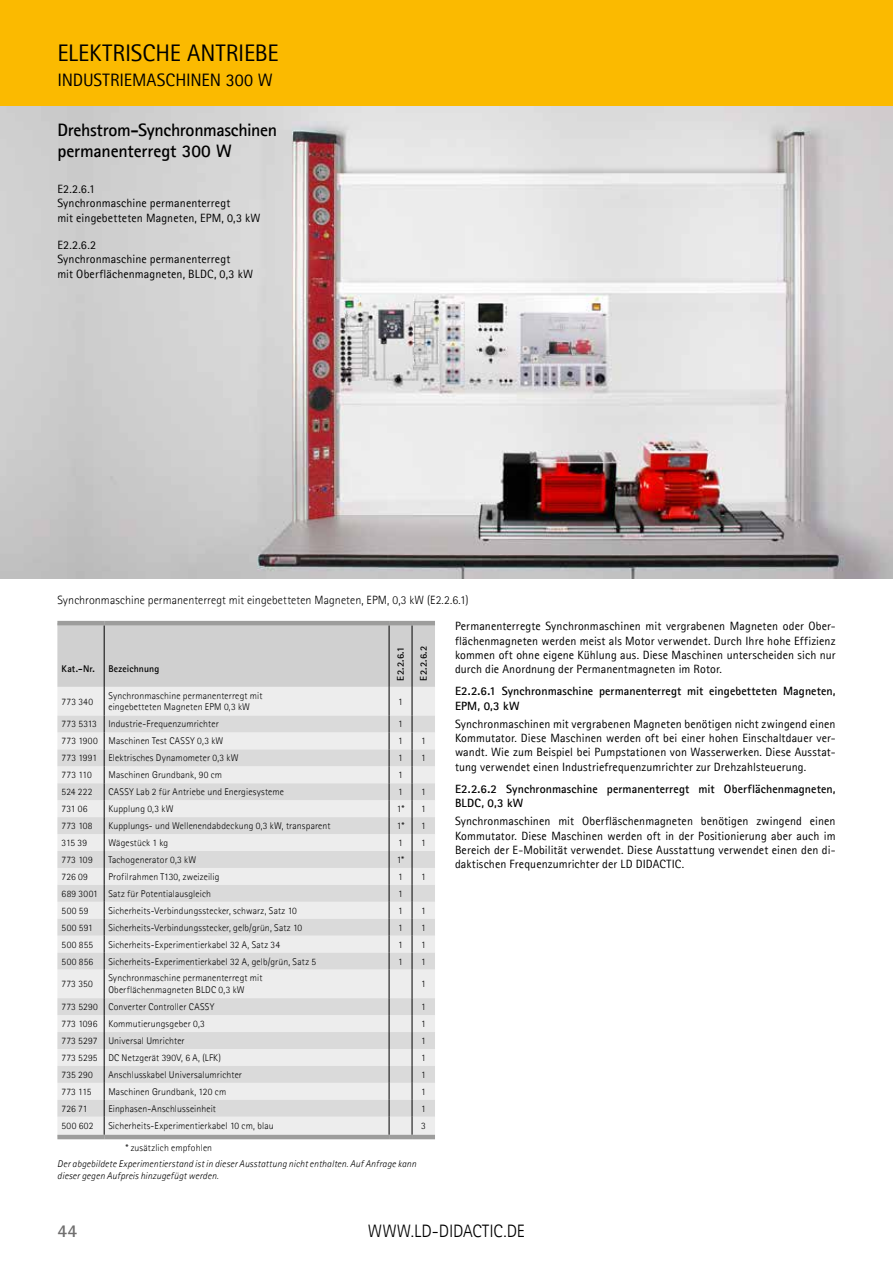
<style>
.page{position:relative;width:893px;height:1263px;background:#fff}
.page>*{position:absolute;margin:0;border:0;box-sizing:border-box;transform-origin:0 0}
.t1{font:24px "Agfa Rotis Sans Serif";letter-spacing:-.01em;color:#000}
.t2{font:700 18px/21.6px "Agfa Rotis Sans Serif";letter-spacing:-.015em;color:#000}
.t3{font:18px "Agfa Rotis Sans Serif";letter-spacing:-.01em;color:#000}
.t4{font:300 18px "Agfa Rotis Sans Serif";letter-spacing:-.01em;color:#000}
.t5{font:700 18px "Agfa Rotis Sans Serif";color:#706f6f}
.t6{font:12px/14.4px "Agfa Rotis Sans Serif";letter-spacing:.01em;color:#000;text-align:justify}
.t7{font:700 12px/14.4px "Agfa Rotis Sans Serif";letter-spacing:.01em;color:#000}
.t8{font:300 12px "Agfa Rotis Sans Serif";letter-spacing:.01em;color:#000}
.t9{font:300 9.75px/11.7px "Agfa Rotis Sans Serif";letter-spacing:.015em;color:#000}
.t10{font:italic 300 9.75px/11.7px "Agfa Rotis Sans Serif";letter-spacing:.01em;color:#000}
.t11{font:700 9.75px "Agfa Rotis Sans Serif";letter-spacing:.015em;color:#000}
</style>
<div class="page">
<div style="left:0;top:0;width:893px;height:106px;background:#fbba00"></div>
<img style="left:0;top:106px;width:893px;height:472px">
<svg style="left:57px;top:625px;width:378px;height:510px;background:#e0e0e0"></svg>
<hr style="left:57px;top:1135px;width:47px;height:4px;background:#9d9d9c">
<hr style="left:104px;top:1135px;width:285px;height:4px;background:#9d9d9c">
<hr style="left:389px;top:1135px;width:23px;height:4px;background:#9d9d9c">
<hr style="left:412px;top:1135px;width:23px;height:4px;background:#9d9d9c">
<hr style="left:57px;top:621px;width:47px;height:4px;background:#9d9d9c">
<hr style="left:104px;top:621px;width:285px;height:4px;background:#9d9d9c">
<hr style="left:389px;top:621px;width:23px;height:4px;background:#9d9d9c">
<hr style="left:412px;top:621px;width:23px;height:4px;background:#9d9d9c">
<h1 class="t1" style="left:57px;top:39px;width:223px">ELEKTRISCHE ANTRIEBE</h1>
<h2 class="t3" style="left:57px;top:69px;width:217px">INDUSTRIEMASCHINEN 300 W</h2>
<h2 class="t2" style="left:57px;top:119px;width:221px">Drehstrom-Synchronmaschinen permanenterregt 300 W</h2>
<p class="t6" style="left:57px;top:182px;width:205px;text-align:left">E2.2.6.1<br>Synchronmaschine permanenterregt<br>mit eingebetteten Magneten, EPM, 0,3 kW</p>
<p class="t6" style="left:57px;top:238px;width:197px;text-align:left">E2.2.6.2<br>Synchronmaschine permanenterregt<br>mit Oberflächenmagneten, BLDC, 0,3 kW</p>
<p class="t8" style="left:57px;top:593px;width:413px">Synchronmaschine permanenterregt mit eingebetteten Magneten, EPM, 0,3 kW (E2.2.6.1)</p>
<p class="t11" style="left:62px;top:662px;width:35px">Kat.-Nr.</p>
<p class="t11" style="left:108px;top:662px;width:52px">Bezeichnung</p>
<p class="t11" style="left:394px;top:680px;width:35px;rotate:-90deg">E2.2.6.1</p>
<p class="t11" style="left:417px;top:680px;width:36px;rotate:-90deg">E2.2.6.2</p>
<p class="t9" style="left:62px;top:695px;width:33px">773 340</p>
<p class="t9" style="left:108px;top:690px;width:156px">Synchronmaschine permanenterregt mit eingebetteten Magneten EPM 0,3 kW</p>
<p class="t9" style="left:398px;top:695px;width:6px">1</p>
<p class="t9" style="left:62px;top:718px;width:159px">773 5313 Industrie-Frequenzumrichter</p>
<p class="t9" style="left:398px;top:718px;width:6px">1</p>
<p class="t9" style="left:62px;top:735px;width:163px">773 1900 Maschinen Test CASSY 0,3 kW</p>
<p class="t9" style="left:398px;top:735px;width:6px">1</p>
<p class="t9" style="left:421px;top:735px;width:6px">1</p>
<p class="t9" style="left:62px;top:752px;width:178px">773 1991 Elektrisches Dynamometer 0,3 kW</p>
<p class="t9" style="left:398px;top:752px;width:6px">1</p>
<p class="t9" style="left:421px;top:752px;width:6px">1</p>
<p class="t9" style="left:62px;top:769px;width:32px">773 110</p>
<p class="t9" style="left:108px;top:769px;width:115px">Maschinen Grundbank, 90 cm</p>
<p class="t9" style="left:398px;top:769px;width:6px">1</p>
<p class="t9" style="left:62px;top:786px;width:32px">524 222</p>
<p class="t9" style="left:108px;top:786px;width:177px">CASSY Lab 2 für Antriebe und Energiesysteme</p>
<p class="t9" style="left:398px;top:786px;width:6px">1</p>
<p class="t9" style="left:421px;top:786px;width:6px">1</p>
<p class="t9" style="left:62px;top:803px;width:27px">731 06</p>
<p class="t9" style="left:108px;top:803px;width:67px">Kupplung 0,3 kW</p>
<p class="t9" style="left:397px;top:803px;width:9px">1*</p>
<p class="t9" style="left:421px;top:803px;width:6px">1</p>
<p class="t9" style="left:62px;top:820px;width:32px">773 108</p>
<p class="t9" style="left:108px;top:820px;width:224px">Kupplungs- und Wellenendabdeckung 0,3 kW, transparent</p>
<p class="t9" style="left:397px;top:820px;width:9px">1*</p>
<p class="t9" style="left:421px;top:820px;width:6px">1</p>
<p class="t9" style="left:62px;top:837px;width:27px">315 39</p>
<p class="t9" style="left:108px;top:837px;width:61px">Wägestück 1 kg</p>
<p class="t9" style="left:398px;top:837px;width:6px">1</p>
<p class="t9" style="left:421px;top:837px;width:6px">1</p>
<p class="t9" style="left:62px;top:854px;width:33px">773 109</p>
<p class="t9" style="left:108px;top:854px;width:89px">Tachogenerator 0,3 kW</p>
<p class="t9" style="left:397px;top:854px;width:9px">1*</p>
<p class="t9" style="left:62px;top:871px;width:28px">726 09</p>
<p class="t9" style="left:108px;top:871px;width:113px">Profilrahmen T130, zweizeilig</p>
<p class="t9" style="left:398px;top:871px;width:6px">1</p>
<p class="t9" style="left:421px;top:871px;width:6px">1</p>
<p class="t9" style="left:62px;top:888px;width:151px">689 3001 Satz für Potentialausgleich</p>
<p class="t9" style="left:398px;top:888px;width:6px">1</p>
<p class="t9" style="left:62px;top:904px;width:28px">500 59</p>
<p class="t9" style="left:108px;top:904px;width:190px">Sicherheits-Verbindungsstecker, schwarz, Satz 10</p>
<p class="t9" style="left:398px;top:904px;width:6px">1</p>
<p class="t9" style="left:421px;top:904px;width:6px">1</p>
<p class="t9" style="left:62px;top:921px;width:33px">500 591</p>
<p class="t9" style="left:108px;top:921px;width:195px">Sicherheits-Verbindungsstecker, gelb/grün, Satz 10</p>
<p class="t9" style="left:398px;top:921px;width:6px">1</p>
<p class="t9" style="left:421px;top:921px;width:6px">1</p>
<p class="t9" style="left:62px;top:938px;width:33px">500 855</p>
<p class="t9" style="left:108px;top:938px;width:173px">Sicherheits-Experimentierkabel 32 A, Satz 34</p>
<p class="t9" style="left:398px;top:938px;width:6px">1</p>
<p class="t9" style="left:421px;top:938px;width:6px">1</p>
<p class="t9" style="left:62px;top:955px;width:33px">500 856</p>
<p class="t9" style="left:108px;top:955px;width:209px">Sicherheits-Experimentierkabel 32 A, gelb/grün, Satz 5</p>
<p class="t9" style="left:398px;top:955px;width:6px">1</p>
<p class="t9" style="left:421px;top:955px;width:6px">1</p>
<p class="t9" style="left:62px;top:978px;width:33px">773 350</p>
<p class="t9" style="left:108px;top:972px;width:156px">Synchronmaschine permanenterregt mit<br>Oberflächenmagneten BLDC 0,3 kW</p>
<p class="t9" style="left:421px;top:978px;width:6px">1</p>
<p class="t9" style="left:62px;top:1001px;width:154px">773 5290 Converter Controller CASSY</p>
<p class="t9" style="left:421px;top:1001px;width:6px">1</p>
<p class="t9" style="left:62px;top:1018px;width:145px">773 1096 Kommutierungsgeber 0,3</p>
<p class="t9" style="left:421px;top:1018px;width:6px">1</p>
<p class="t9" style="left:62px;top:1035px;width:125px">773 5297 Universal Umrichter</p>
<p class="t9" style="left:421px;top:1035px;width:6px">1</p>
<p class="t9" style="left:62px;top:1052px;width:161px">773 5295 DC Netzgerät 390V, 6 A, (LFK)</p>
<p class="t9" style="left:421px;top:1052px;width:6px">1</p>
<p class="t9" style="left:62px;top:1069px;width:33px">735 290</p>
<p class="t9" style="left:108px;top:1069px;width:135px">Anschlusskabel Universalumrichter</p>
<p class="t9" style="left:421px;top:1069px;width:6px">1</p>
<p class="t9" style="left:62px;top:1086px;width:31px">773 115</p>
<p class="t9" style="left:108px;top:1086px;width:119px">Maschinen Grundbank, 120 cm</p>
<p class="t9" style="left:421px;top:1086px;width:6px">1</p>
<p class="t9" style="left:62px;top:1102px;width:27px">726 71</p>
<p class="t9" style="left:108px;top:1102px;width:109px">Einphasen-Anschlusseinheit</p>
<p class="t9" style="left:421px;top:1102px;width:6px">1</p>
<p class="t9" style="left:62px;top:1119px;width:33px">500 602</p>
<p class="t9" style="left:108px;top:1119px;width:167px">Sicherheits-Experimentierkabel 10 cm, blau</p>
<p class="t9" style="left:421px;top:1119px;width:6px">3</p>
<p class="t9" style="left:125px;top:1142px;width:88px">* zusätzlich empfohlen</p>
<p class="t10" style="left:57px;top:1158px;width:361px">Der abgebildete Experimentierstand ist in dieser Ausstattung nicht enthalten. Auf Anfrage kann dieser gegen Aufpreis hinzugefügt werden.</p>
<p class="t6" style="left:455px;top:619px;width:382px">Permanenterregte Synchronmaschinen mit vergrabenen Magneten oder Ober&shy;flächenmagneten werden meist als Motor verwendet. Durch Ihre hohe Effizienz kommen oft ohne eigene Kühlung aus. Diese Maschinen unterscheiden sich nur durch die Anordnung der Permanentmagneten im Rotor.</p>
<p class="t7" style="left:455px;top:684px;width:382px">E2.2.6.1 Synchronmaschine permanenterregt mit eingebetteten Magneten,<br>EPM, 0,3 kW</p>
<p class="t6" style="left:455px;top:716px;width:382px">Synchronmaschinen mit vergrabenen Magneten benötigen nicht zwingend einen Kommutator. Diese Maschinen werden oft bei einer hohen Einschaltdauer ver&shy;wandt. Wie zum Beispiel bei Pumpstationen von Wasserwerken. Diese Ausstat&shy;tung verwendet einen Industriefrequenzumrichter zur Drehzahlsteuerung.</p>
<p class="t7" style="left:455px;top:781px;width:382px">E2.2.6.2 Synchronmaschine permanenterregt mit Oberflächenmagneten,<br>BLDC, 0,3 kW</p>
<p class="t6" style="left:455px;top:814px;width:382px">Synchronmaschinen mit Oberfläschenmagneten benötigen zwingend einen Kommutator. Diese Maschinen werden oft in der Positionierung aber auch im Bereich der E-Mobilität verwendet. Diese Ausstattung verwendet einen den di&shy;daktischen Frequenzumrichter der LD DIDACTIC.</p>
<h2 class="t5" style="left:57px;top:1220px;width:21px">44</h2>
<h2 class="t4" style="left:368px;top:1221px;width:158px">WWW.LD-DIDACTIC.DE</h2>
</div>
